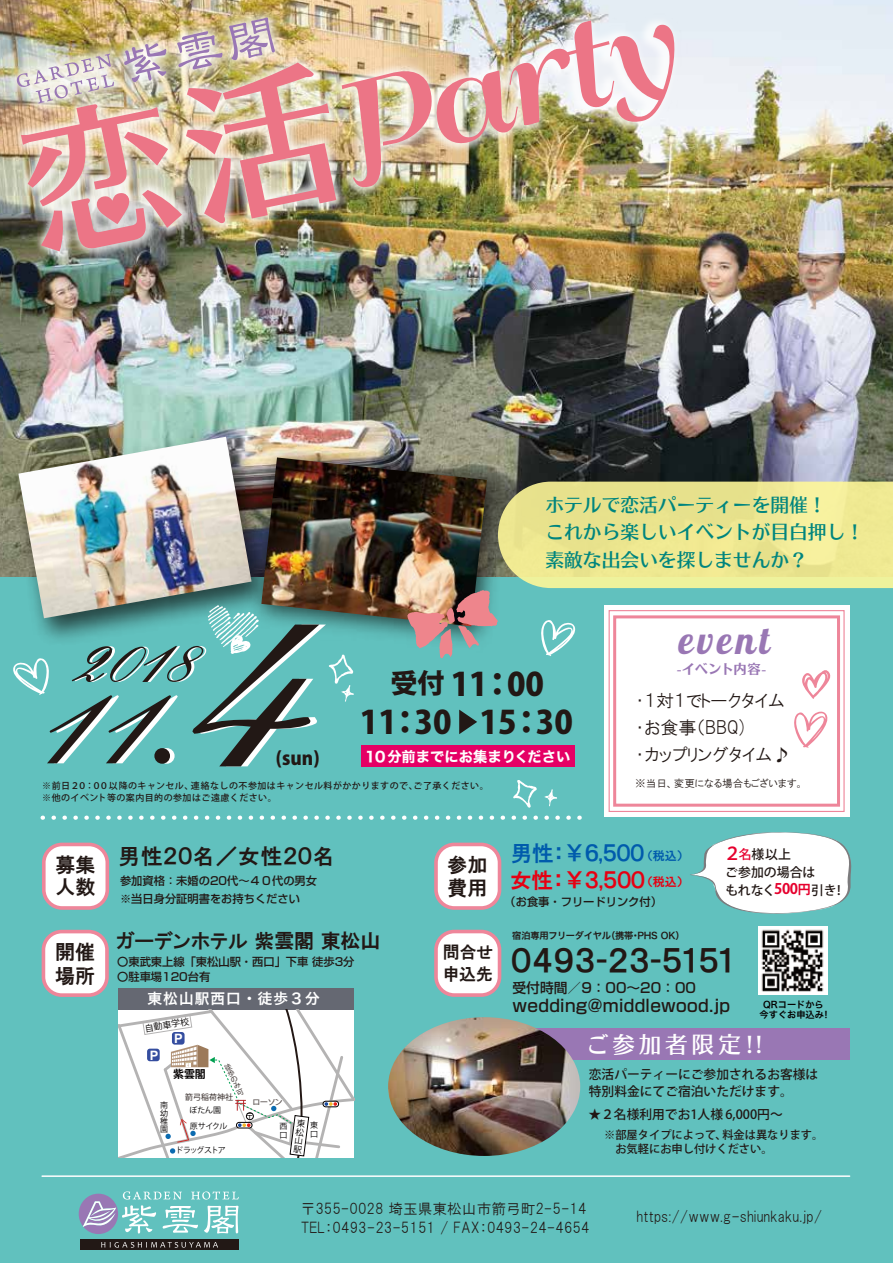
<style>
.page{position:relative;width:893px;height:1263px;background:#61c1be}
.page>*{position:absolute;margin:0;border:0;box-sizing:border-box;transform-origin:0 0}
.t1{font:186.3px "Exmouth";color:#221815}
.t2{font:99px "Exmouth";color:#221815}
.t3{font:38.7px "Lobster 1.4";letter-spacing:.1em;color:#9977b4}
.t4{font:800 31.95px/37.7px "Koz Go Pr 6 N";color:#221815;text-align:center}
.t5{font:30.6px "HGP Gothic E";letter-spacing:.05em;color:#221815}
.t6{font:22.5px "Motoya Aporo Std W4";letter-spacing:.18em;color:#fff}
.t7{font:21.45px "HGP Gothic E";color:#005bac}
.t8{font:21.45px "HGP Gothic E";letter-spacing:.05em;color:#221815}
.t9{font:21.45px "HGP Gothic E";color:#e60012}
.t10{font:19.95px/23.9px "HGP Gothic E";color:#221815}
.t11{font:18.75px/27.6px "Motoya Aporo Std W4";color:#00857e}
.t12{font:800 18.6px "Koz Go Pr 6 N";color:#221815}
.t13{font:18px/27px "HGP Gothic M";color:#221815}
.t14{font:500 16.8px "Shin Go Pro";letter-spacing:.02em;color:#221815}
.t15{font:16.8px/22px "HGP Gothic E";color:#221815}
.t16{font:14.7px/19.5px "HGP Gothic M";color:#221815}
.t17{font:14.7px "Hiragino Kaku W6 90 msp RKSJ H";letter-spacing:.075em;color:#fff}
.t18{font:14.25px "Hiragino Kaku W7 90 ms RKSJ H";color:#fff}
.t19{font:500 13.8px "Shin Go Pro";color:#221815}
.t20{font:13.35px "Nt Motoya Aporo W5 90 mskp RKSJ H";letter-spacing:.05em;color:#9977b4}
.t21{font:500 12.9px/17.9px "Koz Go Pr 6 N";color:#211714}
.t22{font:700 12.9px "Arial";color:#fff}
.t23{font:500 12.75px/16.8px "Koz Go Std";color:#221815}
.t24{font:12px "HGP Gothic E";color:#e60012}
.t25{font:500 11.4px/13.6px "Koz Go Std";color:#221815}
.t26{font:500 11.25px/15px "Shin Go Pro";color:#221815}
.t27{font:700 10.95px "Koz Go Pro";color:#040000}
.t28{font:10.5px "HGP Gothic M";color:#221815}
.t29{font:9.3px "Hiragino Kaku W6 90 msp RKSJ H";letter-spacing:-.025em;color:#221815}
.t30{font:9.15px/10.8px "Hiragino Kaku W6 90 msp RKSJ H";color:#040000;text-align:center}
.t31{font:500 9px/12px "Koz Go Std";letter-spacing:.05em;color:#211714}
.t32{font:9px "Koz Go Pro";color:#040000}
.t33{font:8.55px/8.6px "Koz Go Pro";color:#040000;text-align:justify}
.t34{font:7.95px/7.9px "Koz Go Pro";letter-spacing:-.04em;color:#040000}
.t35{font:7.95px "Koz Go Pro";letter-spacing:-.12em;color:#040000}
.t36{font:7.8px "Koz Go Pro";color:#040000}
.t37{font:6.9px/6.9px "Koz Go Pro";color:#040000;text-align:justify}
.s1{font-size:390.9px}
.s2{font-size:27px}
.s3{font-size:12px}
.s4{font-size:17.7px;color:#e6002e}
.s5{color:#e6002e}
.s6{font-family:"Koz Go Std";font-weight:700;font-size:14.55px;color:#e6002e}
.s7{font-family:"Koz Go Std";font-weight:700;color:#e6002e}
</style>
<div class="page">
<img style="left:0;top:0;width:893px;height:482px">
<img style="left:0;top:375px;width:313px;height:264px">
<img style="left:18px;top:437px;width:154px;height:181px">
<img style="left:172px;top:394px;width:380px;height:265px">
<img style="left:261px;top:457px;width:226px;height:169px">
<div style="left:436px;top:931px;width:64px;height:64px;background:#fff;border-radius:18px"></div>
<div style="left:434px;top:930px;width:67px;height:67px;border:4px solid #ee869a;border-radius:18px"></div>
<div style="left:436px;top:844px;width:64px;height:64px;background:#fff;border-radius:18px"></div>
<div style="left:434px;top:843px;width:67px;height:67px;border:4px solid #ee869a;border-radius:18px"></div>
<div style="left:43px;top:931px;width:64px;height:64px;background:#fff;border-radius:18px"></div>
<div style="left:42px;top:930px;width:67px;height:67px;border:4px solid #ee869a;border-radius:18px"></div>
<svg style="left:690px;top:832px;width:161px;height:82px"></svg>
<hr style="left:42px;top:1175px;width:808px;height:2px;background:#fff">
<div style="left:44px;top:844px;width:63px;height:64px;background:#fff;border-radius:18px"></div>
<div style="left:42px;top:843px;width:67px;height:67px;border:4px solid #ee869a;border-radius:18px"></div>
<div style="left:604px;top:605px;width:246px;height:212px;background:#fff"></div>
<div style="left:609px;top:610px;width:236px;height:202px;border:1px solid #ee869a"></div>
<div style="left:613px;top:615px;width:227px;height:192px;border:3px solid #ee869a"></div>
<svg style="left:794px;top:711px;width:34px;height:37px"></svg>
<svg style="left:13px;top:658px;width:36px;height:37px"></svg>
<svg style="left:802px;top:670px;width:29px;height:29px"></svg>
<div style="left:509px;top:1028px;width:341px;height:32px;background:#9977b4"></div>
<svg style="left:43px;top:815px;width:538px;height:5px"></svg>
<div style="left:361px;top:745px;width:214px;height:22px;background:#e50065"></div>
<svg style="left:459px;top:710px;width:18px;height:24px"></svg>
<div style="left:80px;top:1240px;width:159px;height:10px;background:#221815"></div>
<svg style="left:101px;top:1242px;width:117px;height:5px"></svg>
<svg style="left:79px;top:1191px;width:160px;height:43px"></svg>
<div style="left:118px;top:988px;width:236px;height:22px;background:#656872"></div>
<svg style="left:118px;top:1009px;width:236px;height:148px;background:#f0f0f0"></svg>
<img style="left:0;top:0;width:758px;height:310px">
<img style="left:342px;top:21px;width:334px;height:168px">
<img style="left:172px;top:0;width:160px;height:17px">
<img style="left:0;top:0;width:172px;height:163px">
<img style="left:16px;top:17px;width:320px;height:234px">
<img style="left:388px;top:1017px;width:192px;height:139px">
<svg style="left:544px;top:789px;width:13px;height:17px"></svg>
<svg style="left:329px;top:654px;width:25px;height:48px"></svg>
<svg style="left:513px;top:780px;width:24px;height:28px"></svg>
<svg style="left:159px;top:748px;width:16px;height:16px"></svg>
<div style="left:154px;top:748px;width:16px;height:16px;background:#221815;border-radius:50%"></div>
<svg style="left:208px;top:605px;width:51px;height:49px"></svg>
<svg style="left:407px;top:482px;width:486px;height:176px"></svg>
<img style="left:758px;top:926px;width:69px;height:69px">
<h1 class="t1" style="left:54px;top:592px;width:288px">11 <span class="s1">4</span></h1>
<h2 class="t2" style="left:83px;top:591px;width:122px">2018</h2>
<p class="t12" style="left:276px;top:747px;width:45px">(sun)</p>
<p class="t11" style="left:545px;top:490px;width:320px">ホテルで恋活パーティーを開催！<br>これから楽しいイベントが目白押し！素敵な出会いを探しませんか？</p>
<h3 class="t4" style="left:360px;top:666px;width:215px"><span class="s2">受付</span> 11：00<br>11：30 15：30</h3>
<p class="t18" style="left:363px;top:749px;width:209px">１０分前までにお集まりください</p>
<h3 class="t3" style="left:679px;top:615px;width:93px">event</h3>
<p class="t20" style="left:677px;top:662px;width:91px">-イベント内容-</p>
<p class="t13" style="left:635px;top:686px;width:156px">・１対１でトークタイム・お食事（BBQ)<br>・カップリングタイム♪</p>
<p class="t31" style="left:42px;top:780px;width:448px">※前日２０：００以降のキャンセル、連絡なしの不参加はキャンセル料がかかりますので、ご了承ください。※他のイベント等の案内目的の参加はご遠慮ください。</p>
<h3 class="t10" style="left:56px;top:853px;width:41px;line-height:22px">募集人数</h3>
<h3 class="t10" style="left:55px;top:939px;width:41px">開催場所</h3>
<h3 class="t8" style="left:119px;top:845px;width:217px">男性２０名／女性２０名</h3>
<p class="t26" style="left:120px;top:871px;width:199px;line-height:17.5px">参加資格：未婚の20代～４０代の男女※当日身分証明書をお持ちください</p>
<h3 class="t10" style="left:116px;top:929px;width:266px">ガーデンホテル 紫雲閣 東松山</h3>
<p class="t26" style="left:117px;top:953px;width:239px">〇東武東上線「東松山駅・西口」下車 徒歩3分〇駐車場120台有</p>
<p class="t17" style="left:147px;top:991px;width:174px">東松山駅西口・徒歩３分</p>
<p class="t32" style="left:144px;top:1023px;width:46px;rotate:-9deg">自動車学校</p>
<p class="t22" style="left:174px;top:1029px;width:10px">P</p>
<p class="t22" style="left:150px;top:1046px;width:10px">P</p>
<p class="t37" style="left:224px;top:1065px;width:5px;rotate:-25deg">徒歩のみ可</p>
<p class="t27" style="left:173px;top:1067px;width:34px">紫雲閣</p>
<p class="t34" style="left:185px;top:1093px;width:49px">箭弓稲荷神社</p>
<p class="t34" style="left:253px;top:1098px;width:32px">ローソン</p>
<p class="t34" style="left:160px;top:1101px;width:9px;text-align:justify">南幼稚園</p>
<p class="t34" style="left:190px;top:1106px;width:33px">ぼたん園</p>
<p class="t35" style="left:176px;top:1145px;width:52px">ドラッグストア</p>
<p class="t36" style="left:246px;top:1111px;width:9px">〒</p>
<p class="t33" style="left:297px;top:1119px;width:6px;rotate:7deg">東松山駅</p>
<p class="t34" style="left:280px;top:1122px;width:9px;line-height:8.6px">西口</p>
<p class="t34" style="left:310px;top:1121px;width:9px;line-height:8.6px">東口</p>
<p class="t34" style="left:190px;top:1122px;width:39px">原サイクル</p>
<h3 class="t10" style="left:448px;top:852px;width:41px">参加費用</h3>
<p class="t15" style="left:443px;top:940px;width:52px">問合せ申込先</p>
<p class="t28" style="left:635px;top:778px;width:170px">※当日、変更になる場合もございます。</p>
<h3 class="t7" style="left:511px;top:842px;width:173px">男性：￥６,５００<span class="s3">（税込）</span></h3>
<p class="t24" style="left:647px;top:876px;width:37px">（税込）</p>
<h3 class="t9" style="left:510px;top:869px;width:136px">女性：￥３,５００</h3>
<p class="t26" style="left:504px;top:893px;width:159px">（お食事・フリードリンク付）</p>
<p class="t29" style="left:512px;top:930px;width:174px">宿泊専用フリーダイヤル（携帯・PHS OK）</p>
<p class="t21" style="left:723px;top:845px;width:124px"><span class="s4">２</span><span class="s5">名</span>様以上<br>ご参加の場合は<br>もれなく<span class="s6">500</span><span class="s7">円</span>引き！</p>
<h3 class="t5" style="left:512px;top:946px;width:227px">０４９３-２３-５１５１</h3>
<p class="t19" style="left:512px;top:976px;width:185px">受付時間／9：00～20：00</p>
<p class="t14" style="left:512px;top:991px;width:219px">wedding@middlewood.jp</p>
<p class="t30" style="left:760px;top:999px;width:73px">QRコードから今すぐお申込み！</p>
<h3 class="t6" style="left:586px;top:1029px;width:177px">ご参加者限定!!</h3>
<p class="t23" style="left:589px;top:1067px;width:231px">恋活パーティーにご参加されるお客様は特別料金にてご宿泊いただけます。</p>
<p class="t23" style="left:588px;top:1106px;width:196px">★２名様利用でお1人様 6,000円～</p>
<p class="t25" style="left:604px;top:1129px;width:221px">※部屋タイプによって、料金は異なります。　お気軽にお申し付けください。</p>
<p class="t16" style="left:301px;top:1198px;width:290px">〒355-0028 埼玉県東松山市箭弓町2-5-14<br>TEL：0493-23-5151 / FAX：0493-24-4654</p>
<p class="t16" style="left:636px;top:1207px;width:187px">https://www.g-shiunkaku.jp/</p>
</div>
